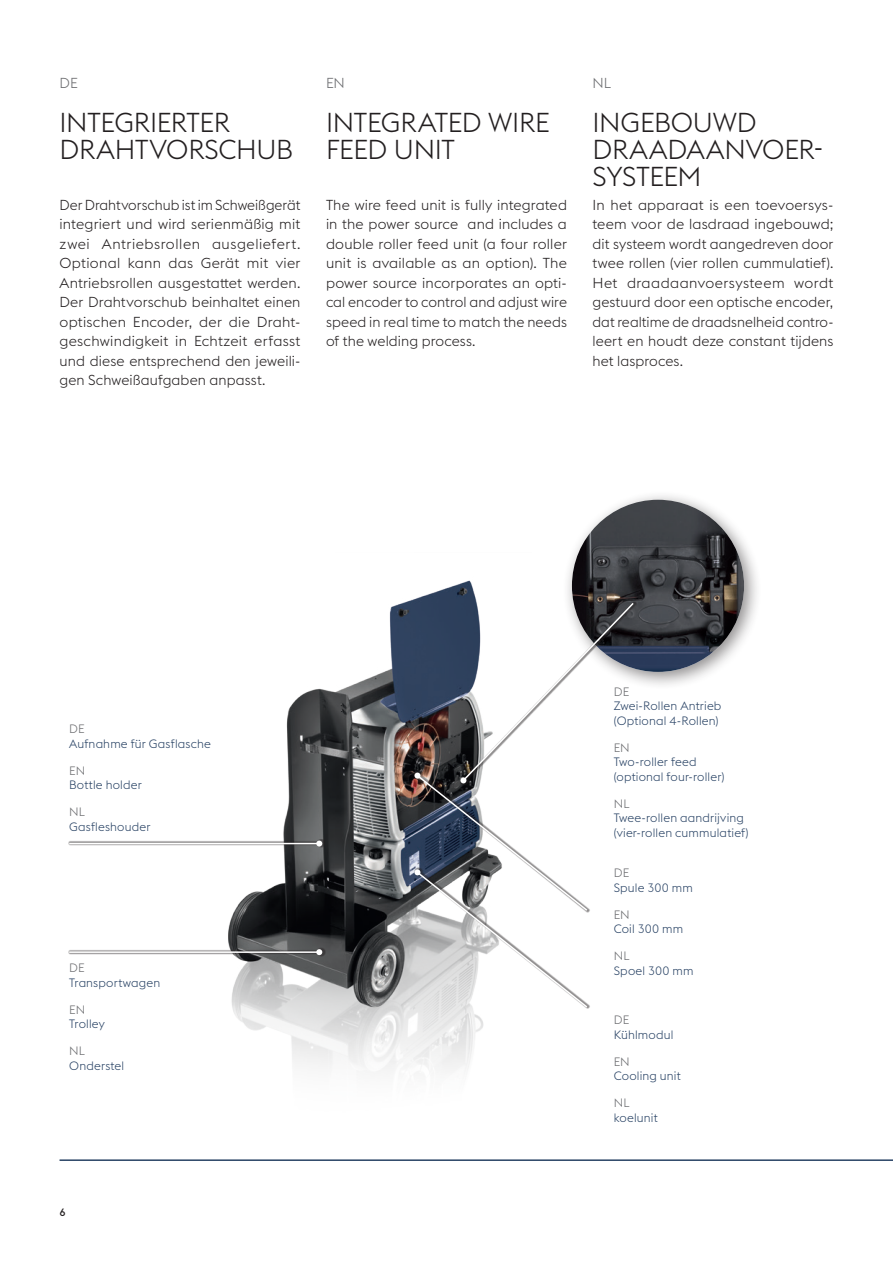
<style>
.page{position:relative;width:893px;height:1263px;background:#fff}
.page>*{position:absolute;margin:0;border:0;box-sizing:border-box;transform-origin:0 0}
.HL-2_single_column{font:300 27px/27px "voestalpine";letter-spacing:-.01em;color:#231f20}
.Copy_9_5_13_EN{font:300 14.25px/19.5px "voestalpine";letter-spacing:.005em;color:#231f20;text-align:justify}
.Copy_9_5_13_NL{font:300 14.25px/19.5px "voestalpine";letter-spacing:.005em;color:#231f20;text-align:justify}
.Language_single_colu{font:300 14.25px "voestalpine";color:#6c6d70}
.Copy_9_5_13_FR{font:300 14.25px "voestalpine";color:#6c6d70}
.t1{font:300 12px/14.4px "voestalpine";letter-spacing:.015em;color:#284264}
.Caption_language{font:300 12px "voestalpine";letter-spacing:.01em;color:#6c6d70}
.t2{font:500 10.5px "voestalpine";color:#231f20}
</style>
<div class="page">
<hr style="left:60px;top:1159px;width:833px;height:2px;background:#284264">
<img style="left:228px;top:580px;width:256px;height:492px">
<div style="left:562px;top:490px;width:200px;height:200px;background:#231f20;opacity:.5"></div>
<img style="left:572px;top:500px;width:172px;height:172px;border-radius:86px">
<svg style="left:414px;top:601px;width:221px;height:408px"></svg>
<div style="left:69px;top:839px;width:257px;height:9px;background:#231f20;opacity:.5"></div>
<hr style="left:69px;top:843px;width:250px;height:1px;background:#fff">
<svg style="left:316px;top:840px;width:6px;height:6px"></svg>
<div style="left:69px;top:947px;width:257px;height:10px;background:#231f20;opacity:.5"></div>
<hr style="left:69px;top:951px;width:250px;height:2px;background:#fff">
<svg style="left:316px;top:949px;width:6px;height:6px"></svg>
<p class="Language_single_colu" style="left:60px;top:75px;width:20px">DE</p>
<p class="HL-2_single_column" style="left:60px;top:109px;width:235px">INTEGRIERTER<br>DRAHTVORSCHUB</p>
<p class="Copy_9_5_13_EN" style="left:60px;top:195px;width:242px">Der Drahtvorschub ist im Schweißgerät integriert und wird serienmäßig mit zwei Antriebsrollen ausgeliefert.<br>Optional kann das Gerät mit vier Antriebsrollen ausgestattet werden.<br>Der Drahtvorschub beinhaltet einen optischen Encoder, der die Draht&shy;geschwindigkeit in Echtzeit erfasst und diese entsprechend den jeweili&shy;gen Schweißaufgaben anpasst.</p>
<p class="Copy_9_5_13_FR" style="left:326px;top:75px;width:20px">EN</p>
<p class="HL-2_single_column" style="left:326px;top:109px;width:226px">INTEGRATED WIRE<br>FEED UNIT</p>
<p class="Copy_9_5_13_EN" style="left:326px;top:195px;width:242px">The wire feed unit is fully integrated in the power source and includes a double roller feed unit (a four roller unit is available as an option). The power source incorporates an opti&shy;cal encoder to control and adjust wire speed in real time to match the needs of the welding process.</p>
<p class="Language_single_colu" style="left:592px;top:75px;width:20px">NL</p>
<p class="HL-2_single_column" style="left:592px;top:109px;width:233px">INGEBOUWD<br>DRAADAANVOER-<br>SYSTEEM</p>
<p class="Copy_9_5_13_NL" style="left:592px;top:195px;width:242px">In het apparaat is een toevoersys&shy;teem voor de lasdraad ingebouwd; dit systeem wordt aangedreven door twee rollen (vier rollen cummulatief).<br>Het draadaanvoersysteem wordt gestuurd door een optische encoder, dat realtime de draadsnelheid contro&shy;leert en houdt deze constant tijdens het lasproces.</p>
<p class="Caption_language" style="left:69px;top:722px;width:17px">DE</p>
<p class="t1" style="left:69px;top:736px;width:143px">Aufnahme für Gasflasche</p>
<p class="Caption_language" style="left:69px;top:764px;width:18px">EN</p>
<p class="t1" style="left:69px;top:778px;width:74px">Bottle holder</p>
<p class="Caption_language" style="left:69px;top:805px;width:17px">NL</p>
<p class="t1" style="left:69px;top:819px;width:83px">Gasfleshouder</p>
<p class="Caption_language" style="left:69px;top:961px;width:17px">DE</p>
<p class="t1" style="left:69px;top:975px;width:93px">Transportwagen</p>
<p class="Caption_language" style="left:69px;top:1002px;width:18px">EN</p>
<p class="t1" style="left:69px;top:1017px;width:37px">Trolley</p>
<p class="Caption_language" style="left:69px;top:1044px;width:17px">NL</p>
<p class="t1" style="left:69px;top:1058px;width:56px">Onderstel</p>
<p class="t2" style="left:60px;top:1206px;width:8px">6</p>
<p class="Caption_language" style="left:614px;top:685px;width:17px">DE</p>
<p class="t1" style="left:614px;top:699px;width:109px">Zwei-Rollen Antrieb (Optional 4-Rollen)</p>
<p class="Caption_language" style="left:614px;top:741px;width:18px">EN</p>
<p class="t1" style="left:614px;top:755px;width:112px">Two-roller feed (optional four-roller)</p>
<p class="Caption_language" style="left:614px;top:797px;width:17px">NL</p>
<p class="t1" style="left:614px;top:811px;width:136px">Twee-rollen aandrijving (vier-rollen cummulatief)</p>
<p class="Caption_language" style="left:614px;top:866px;width:17px">DE</p>
<p class="t1" style="left:614px;top:880px;width:81px">Spule 300 mm</p>
<p class="Caption_language" style="left:614px;top:908px;width:18px">EN</p>
<p class="t1" style="left:614px;top:922px;width:71px">Coil 300 mm</p>
<p class="Caption_language" style="left:614px;top:949px;width:17px">NL</p>
<p class="t1" style="left:614px;top:963px;width:81px">Spoel 300 mm</p>
<p class="Caption_language" style="left:614px;top:1013px;width:17px">DE</p>
<p class="t1" style="left:614px;top:1027px;width:61px">Kühlmodul</p>
<p class="Caption_language" style="left:614px;top:1054px;width:18px">EN</p>
<p class="t1" style="left:614px;top:1069px;width:69px">Cooling unit</p>
<p class="Caption_language" style="left:614px;top:1096px;width:17px">NL</p>
<p class="t1" style="left:614px;top:1110px;width:45px">koelunit</p>
</div>
